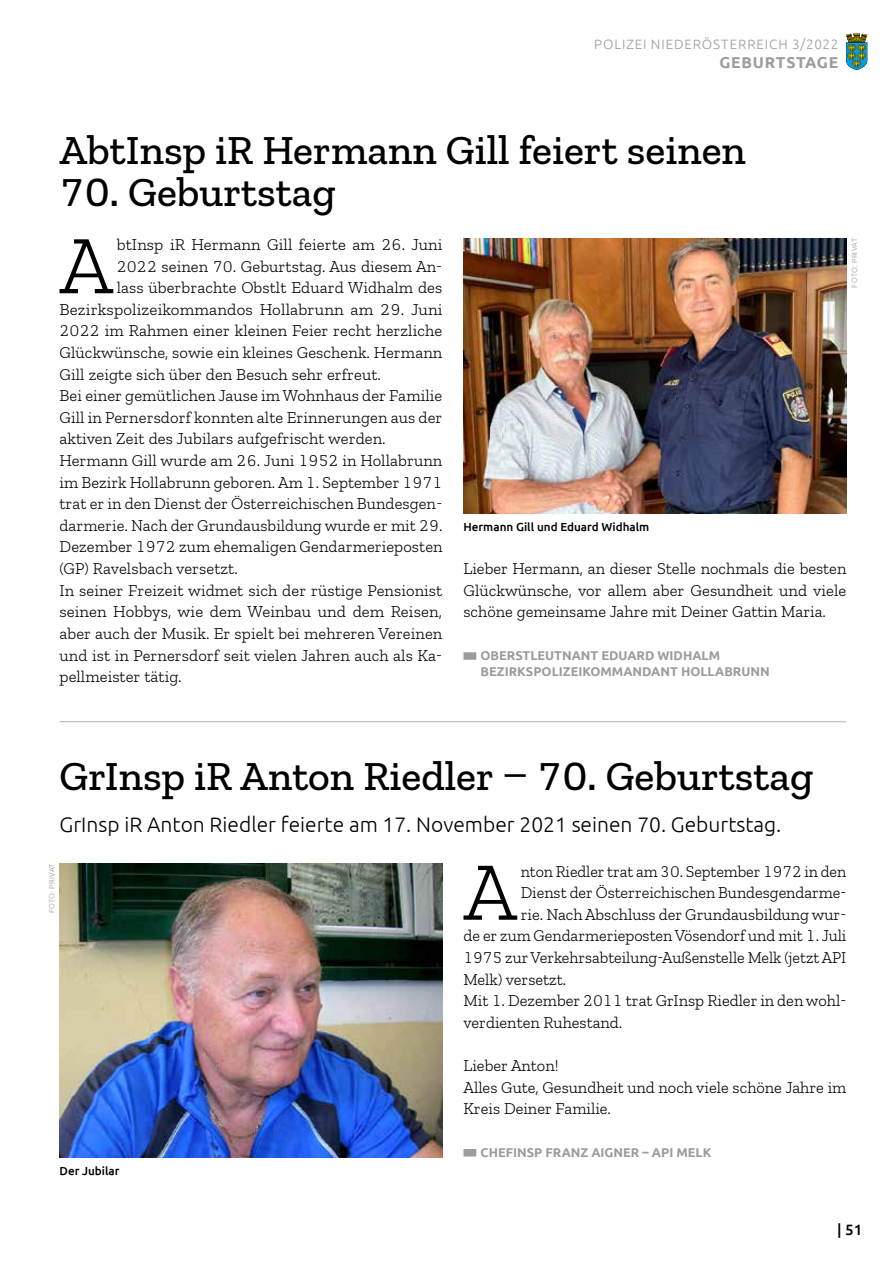
<style>
.page{position:relative;width:893px;height:1263px;background:#fff}
.page>*{position:absolute;margin:0;border:0;box-sizing:border-box;transform-origin:0 0}
.t1{font:300 82.95px "Zilla Slab";color:#000}
.t2{font:500 42px "Zilla Slab";color:#000}
.t3{font:300 21px "Ubuntu";color:#000}
.t4{font:300 16.5px/21.6px "Zilla Slab";letter-spacing:.005em;color:#000;text-align:justify}
.t5{font:700 15.75px "Ubuntu";letter-spacing:.05em;color:#9d9c9c}
.t6{font:500 15px "Ubuntu";color:#000}
.t7{font:300 13.5px "Ubuntu";letter-spacing:.065em;color:#9d9c9c}
.t8{font:700 12.75px/15.3px "Ubuntu";color:#9d9c9c}
.t9{font:500 11.7px "Ubuntu";color:#000}
.t10{font:300 7.5px "Ubuntu";letter-spacing:.025em;color:#9d9c9c}
</style>
<div class="page">
<svg style="left:846px;top:33px;width:21px;height:37px"></svg>
<div style="left:463px;top:652px;width:13px;height:8px;background:#9d9c9c"></div>
<div style="left:463px;top:1149px;width:13px;height:7px;background:#9d9c9c"></div>
<img style="left:463px;top:238px;width:383px;height:275px">
<img style="left:60px;top:864px;width:382px;height:293px">
<hr style="left:60px;top:721px;width:786px;height:1px;background:#b2b2b2">
<p class="t7" style="left:594px;top:36px;width:246px">POLIZEI NIEDERÖSTERREICH 3/2022</p>
<p class="t5" style="left:719px;top:53px;width:121px">GEBURTSTAGE</p>
<h2 class="t2" style="left:60px;top:126px;width:688px">AbtInsp iR Hermann Gill feiert seinen</h2>
<h2 class="t2" style="left:60px;top:168px;width:278px">70. Geburtstag</h2>
<h1 class="t1" style="left:60px;top:220px;width:54px">A</h1>
<p class="t4" style="left:117px;top:234px;width:327px">btInsp iR Hermann Gill feierte am 26. Juni</p>
<p class="t10" style="left:850px;top:288px;width:51px;rotate:-90deg">FOTO: PRIVAT</p>
<p class="t4" style="left:117px;top:255px;width:327px">2022 seinen 70. Geburtstag. Aus diesem An-</p>
<p class="t4" style="left:117px;top:277px;width:327px">lass überbrachte Obstlt Eduard Widhalm des</p>
<p class="t4" style="left:60px;top:299px;width:384px">Bezirkspolizeikommandos Hollabrunn am 29. Juni</p>
<p class="t4" style="left:60px;top:320px;width:384px">2022 im Rahmen einer kleinen Feier recht herzliche</p>
<p class="t4" style="left:60px;top:342px;width:384px">Glückwünsche, sowie ein kleines Geschenk. Hermann</p>
<p class="t4" style="left:60px;top:363px;width:323px">Gill zeigte sich über den Besuch sehr erfreut.</p>
<p class="t4" style="left:60px;top:385px;width:384px">Bei einer gemütlichen Jause im Wohnhaus der Familie</p>
<p class="t4" style="left:60px;top:407px;width:384px">Gill in Pernersdorf konnten alte Erinnerungen aus der</p>
<p class="t4" style="left:60px;top:428px;width:328px">aktiven Zeit des Jubilars aufgefrischt werden.</p>
<p class="t4" style="left:60px;top:450px;width:384px">Hermann Gill wurde am 26. Juni 1952 in Hollabrunn</p>
<p class="t4" style="left:60px;top:471px;width:384px">im Bezirk Hollabrunn geboren. Am 1. September 1971</p>
<p class="t4" style="left:60px;top:493px;width:384px">trat er in den Dienst der Österreichischen Bundesgen-</p>
<p class="t4" style="left:60px;top:515px;width:384px">darmerie. Nach der Grundausbildung wurde er mit 29.</p>
<p class="t4" style="left:60px;top:536px;width:385px">Dezember 1972 zum ehemaligen Gendarmerieposten</p>
<p class="t4" style="left:60px;top:558px;width:180px">(GP) Ravelsbach versetzt.</p>
<p class="t4" style="left:60px;top:579px;width:384px">In seiner Freizeit widmet sich der rüstige Pensionist</p>
<p class="t4" style="left:60px;top:601px;width:384px">seinen Hobbys, wie dem Weinbau und dem Reisen,</p>
<p class="t4" style="left:60px;top:623px;width:384px">aber auch der Musik. Er spielt bei mehreren Vereinen</p>
<p class="t4" style="left:60px;top:644px;width:384px">und ist in Pernersdorf seit vielen Jahren auch als Ka-</p>
<p class="t4" style="left:60px;top:666px;width:124px">pellmeister tätig.</p>
<p class="t9" style="left:463px;top:519px;width:187px">Hermann Gill und Eduard Widhalm</p>
<p class="t4" style="left:463px;top:558px;width:384px">Lieber Hermann, an dieser Stelle nochmals die besten Glückwünsche, vor allem aber Gesundheit und viele schöne gemeinsame Jahre mit Deiner Gattin Maria.</p>
<p class="t8" style="left:480px;top:648px;width:291px">OBERSTLEUTNANT EDUARD WIDHALM<br>BEZIRKSPOLIZEIKOMMANDANT HOLLABRUNN</p>
<h2 class="t2" style="left:60px;top:753px;width:755px">GrInsp iR Anton Riedler – 70. Geburtstag</h2>
<p class="t3" style="left:60px;top:812px;width:723px">GrInsp iR Anton Riedler feierte am 17. November 2021 seinen 70. Geburtstag.</p>
<h1 class="t1" style="left:464px;top:847px;width:54px">A</h1>
<p class="t4" style="left:521px;top:860px;width:327px">nton Riedler trat am 30. September 1972 in den</p>
<p class="t10" style="left:47px;top:913px;width:51px;rotate:-90deg">FOTO: PRIVAT</p>
<p class="t4" style="left:521px;top:882px;width:327px">Dienst der Österreichischen Bundesgendarme-</p>
<p class="t4" style="left:521px;top:903px;width:327px">rie. Nach Abschluss der Grundausbildung wur-</p>
<p class="t4" style="left:463px;top:925px;width:384px">de er zum Gendarmerieposten Vösendorf und mit 1. Juli</p>
<p class="t4" style="left:463px;top:947px;width:384px">1975 zur Verkehrsabteilung-Außenstelle Melk (jetzt API</p>
<p class="t4" style="left:463px;top:968px;width:104px">Melk) versetzt.</p>
<p class="t4" style="left:463px;top:990px;width:384px">Mit 1. Dezember 2011 trat GrInsp Riedler in den wohl-</p>
<p class="t4" style="left:463px;top:1011px;width:160px">verdienten Ruhestand.</p>
<p class="t4" style="left:463px;top:1055px;width:384px;text-align:left">Lieber Anton!<br>Alles Gute, Gesundheit und noch viele schöne Jahre im<br>Kreis Deiner Familie.</p>
<p class="t8" style="left:480px;top:1145px;width:233px">CHEFINSP FRANZ AIGNER – API MELK</p>
<p class="t9" style="left:60px;top:1163px;width:62px">Der Jubilar</p>
<p class="t6" style="left:837px;top:1220px;width:27px">| 51</p>
</div>
